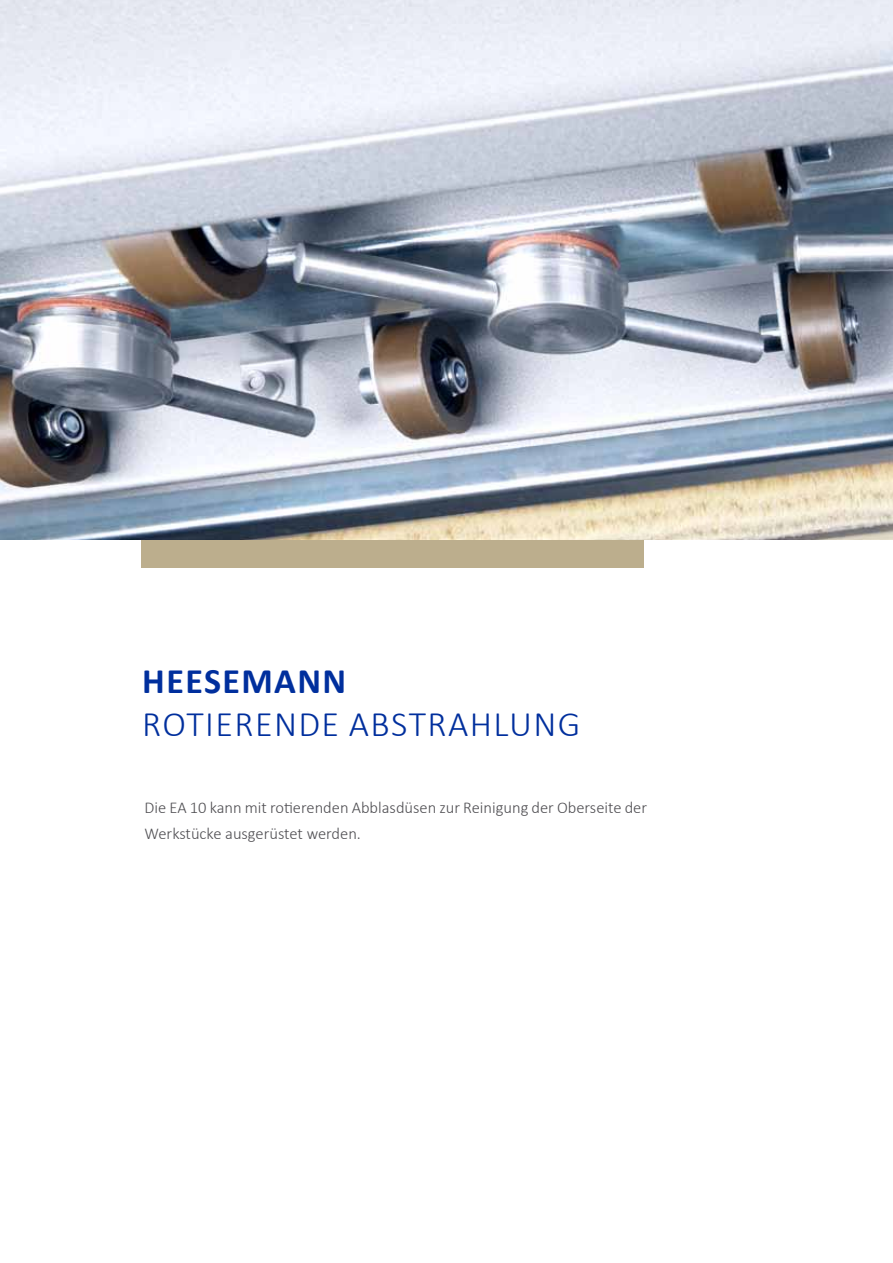
<style>
.page{position:relative;width:893px;height:1263px;background:#fff}
.page>*{position:absolute;margin:0;border:0;box-sizing:border-box;transform-origin:0 0}
.t1{font:300 36px "Calibri";letter-spacing:.04em;color:#002f9d}
.t2{font:700 36px "Calibri";letter-spacing:.04em;color:#002f9d}
.t3{font:300 16.5px/25.5px "Calibri";color:#504f53}
</style>
<div class="page">
<div style="left:142px;top:522px;width:502px;height:45px;background:#bcae8d"></div>
<img style="left:0;top:0;width:893px;height:539px">
<h1 class="t2" style="left:142px;top:657px;width:206px">HEESEMANN</h1>
<h1 class="t1" style="left:142px;top:701px;width:440px">Rotierende Abstrahlung</h1>
<p class="t3" style="left:145px;top:795px;width:504px">Die EA 10 kann mit rotierenden Abblasdüsen zur Reinigung der Oberseite der<br>Werkstücke ausgerüstet werden.</p>
</div>
